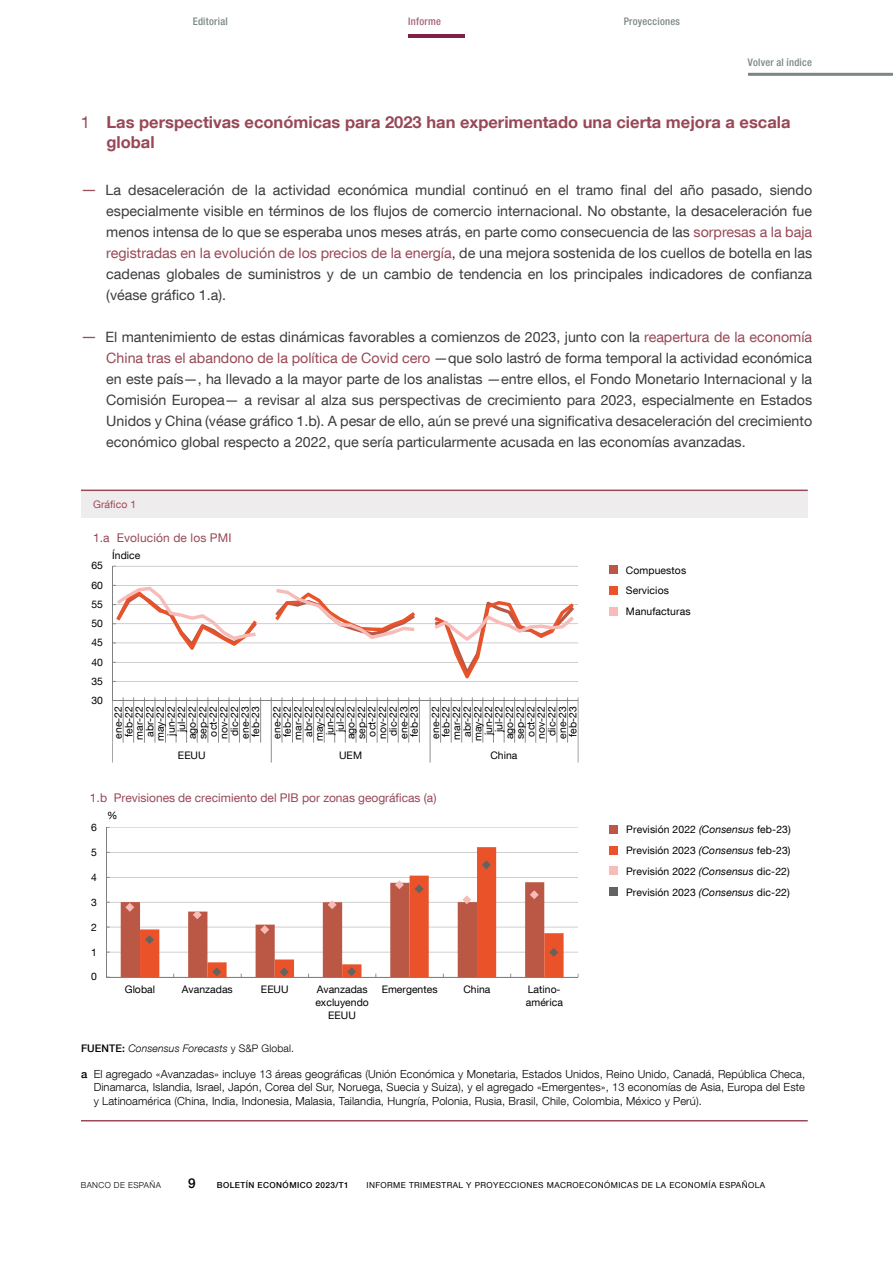
<style>
.page{position:relative;width:893px;height:1263px;background:#fff}
.page>*{position:absolute;margin:0;border:0;box-sizing:border-box;transform-origin:0 0}
.Ladillo_Ficha{font:700 16.5px/19.8px "Bd E Neue Helvetica";color:#984856}
.Texto_ficha_Bullets{font:14.25px/21px "Bd E Neue Helvetica";color:#3c3c3b;text-align:justify}
.t1{font:500 13.5px "Bd E Neue Helvetica";color:#000}
.t2{font:12px "Bd E Neue Helvetica";color:#984856}
.t3{font:300 11.25px/13.4px "Bd E Neue Helvetica";letter-spacing:.01em;color:#000;text-align:justify}
.t4{font:italic 300 10.5px "Bd E Neue Helvetica";letter-spacing:.01em;color:#000}
.t5{font:500 condensed 10.5px "Bd E Neue Helvetica";letter-spacing:.025em;color:#7a8785}
.t6{font:500 condensed 10.5px "Bd E Neue Helvetica";letter-spacing:.025em;color:#a6627e}
.t7{font:10.35px/10.6px "Bd E Neue Helvetica";letter-spacing:.01em;color:#000;text-align:right}
.t8{font:10.35px "Bd E Neue Helvetica";letter-spacing:.01em;color:#984856}
.t9{font:8.25px "Bd E Neue Helvetica";letter-spacing:.05em;color:#000}
.t10{font:500 8.25px "Bd E Neue Helvetica";letter-spacing:.05em;color:#000}
.t11{font:300 8.25px "Bd E Neue Helvetica";letter-spacing:.05em;color:#000}
.s1{font-weight:400}
.s2{font-size:16.5px;color:#9b515d}
.s3{color:#984856}
.s4{font-style:italic}
.s5{font-weight:500;font-style:normal}
.s6{font-style:normal}
.s7{font-weight:500}
</style>
<div class="page">
<hr style="left:408px;top:34px;width:57px;height:4px;background:#801f47">
<hr style="left:748px;top:73px;width:145px;height:3px;background:#7a8785">
<div style="left:81px;top:490px;width:727px;height:28px;background:#efeced"></div>
<hr style="left:81px;top:490px;width:727px;height:1px;background:#984856">
<hr style="left:81px;top:1120px;width:727px;height:1px;background:#984856">
<div style="left:609px;top:887px;width:9px;height:9px;background:#636361"></div>
<div style="left:609px;top:867px;width:9px;height:8px;background:#f7bbb8"></div>
<div style="left:609px;top:846px;width:9px;height:8px;background:#ea5229"></div>
<div style="left:609px;top:825px;width:9px;height:8px;background:#ba5845"></div>
<div style="left:609px;top:607px;width:9px;height:9px;background:#f7bbb8"></div>
<div style="left:609px;top:586px;width:9px;height:9px;background:#ea5229"></div>
<div style="left:609px;top:565px;width:9px;height:9px;background:#ba5845"></div>
<hr style="left:106px;top:952px;width:472px;height:1px;background:#a6a5a5">
<hr style="left:106px;top:927px;width:472px;height:1px;background:#a6a5a5">
<hr style="left:106px;top:902px;width:472px;height:1px;background:#a6a5a5">
<hr style="left:106px;top:877px;width:472px;height:1px;background:#a6a5a5">
<hr style="left:106px;top:852px;width:472px;height:1px;background:#a6a5a5">
<hr style="left:106px;top:827px;width:472px;height:1px;background:#a6a5a5">
<svg style="left:140px;top:847px;width:424px;height:130px"></svg>
<hr style="left:106px;top:827px;width:1px;height:150px;background:#7f8080">
<hr style="left:106px;top:977px;width:472px;height:1px;background:#7f8080">
<svg style="left:482px;top:860px;width:9px;height:9px"></svg>
<svg style="left:121px;top:880px;width:437px;height:97px"></svg>
<hr style="left:113px;top:681px;width:465px;height:1px;background:#a6a5a5">
<hr style="left:113px;top:662px;width:465px;height:1px;background:#a6a5a5">
<hr style="left:113px;top:643px;width:465px;height:1px;background:#a6a5a5">
<hr style="left:113px;top:623px;width:465px;height:1px;background:#a6a5a5">
<hr style="left:113px;top:604px;width:465px;height:1px;background:#a6a5a5">
<hr style="left:113px;top:585px;width:465px;height:1px;background:#a6a5a5">
<hr style="left:113px;top:566px;width:465px;height:1px;background:#a6a5a5">
<hr style="left:112px;top:566px;width:1px;height:135px;background:#7f8080">
<svg style="left:112px;top:697px;width:467px;height:65px"></svg>
<svg style="left:113px;top:585px;width:461px;height:97px"></svg>
<p class="t5" style="left:193px;top:15px;width:37px">Editorial</p>
<p class="t6" style="left:408px;top:15px;width:34px">Informe</p>
<p class="t5" style="left:624px;top:15px;width:58px">Proyecciones</p>
<p class="t5" style="left:748px;top:56px;width:65px">Volver al índice</p>
<h3 class="Ladillo_Ficha" style="left:106px;top:112px;width:686px;text-indent:-26px"><span class="s1">1</span> Las perspectivas económicas para 2023 han experimentado una cierta mejora a escala global</h3>
<p class="Texto_ficha_Bullets" style="left:106px;top:179px;width:707px;text-indent:-26px"><span class="s2">—</span> La desaceleración de la actividad económica mundial continuó en el tramo final del año pasado, siendo especialmente visible en términos de los flujos de comercio internacional. No obstante, la desaceleración fue menos intensa de lo que se esperaba unos meses atrás, en parte como consecuencia de las <span class="s3">sorpresas a la baja registradas en la evolución de los precios de la energía</span>, de una mejora sostenida de los cuellos de botella en las cadenas globales de suministros y de un cambio de tendencia en los principales indicadores de confianza (véase gráfico 1.a).</p>
<p class="Texto_ficha_Bullets" style="left:106px;top:326px;width:707px;text-indent:-26px"><span class="s2">—</span> El mantenimiento de estas dinámicas favorables a comienzos de 2023, junto con la <span class="s3">reapertura de la economía China tras el abandono de la política de Covid cero</span> —que solo lastró de forma temporal la actividad económica en este país—, ha llevado a la mayor parte de los analistas —entre ellos, el Fondo Monetario Internacional y la Comisión Europea— a revisar al alza sus perspectivas de crecimiento para 2023, especialmente en Estados Unidos y China (véase gráfico 1.b). A pesar de ello, aún se prevé una significativa desaceleración del crecimiento económico global respecto a 2022, que sería particularmente acusada en las economías avanzadas.</p>
<p class="t8" style="left:93px;top:497px;width:45px">Gráfico 1</p>
<p class="t2" style="left:93px;top:530px;width:140px">1.a Evolución de los PMI</p>
<p class="t7" style="left:92px;top:560px;width:13px">65</p>
<p class="t7" style="left:92px;top:579px;width:13px">60</p>
<p class="t7" style="left:92px;top:599px;width:13px">55</p>
<p class="t7" style="left:92px;top:618px;width:13px">50</p>
<p class="t7" style="left:92px;top:637px;width:13px">45</p>
<p class="t7" style="left:92px;top:656px;width:13px">40</p>
<p class="t7" style="left:92px;top:676px;width:13px">35</p>
<p class="t7" style="left:92px;top:695px;width:13px">30</p>
<p class="t7" style="left:112px;top:549px;width:29px">Índice</p>
<p class="t7" style="left:113px;top:741px;width:37px;rotate:-90deg">ene-22 feb-22 mar-22 abr-22 may-22 jun-22 jul-22 ago-22 sep-22 oct-22 nov-22 dic-22 ene-23 feb-23</p>
<p class="t7" style="left:271px;top:741px;width:37px;rotate:-90deg">ene-22 feb-22 mar-22 abr-22 may-22 jun-22 jul-22 ago-22 sep-22 oct-22 nov-22 dic-22 ene-23 feb-23</p>
<p class="t7" style="left:430px;top:741px;width:37px;rotate:-90deg">ene-22 feb-22 mar-22 abr-22 may-22 jun-22 jul-22 ago-22 sep-22 oct-22 nov-22 dic-22 ene-23 feb-23</p>
<p class="t7" style="left:178px;top:750px;width:29px">EEUU</p>
<p class="t7" style="left:339px;top:750px;width:24px">UEM</p>
<p class="t7" style="left:490px;top:750px;width:29px">China</p>
<p class="t2" style="left:90px;top:790px;width:348px">1.b Previsiones de crecimiento del PIB por zonas geográficas (a)</p>
<p class="t7" style="left:91px;top:821px;width:7px">6</p>
<p class="t7" style="left:91px;top:846px;width:7px">5</p>
<p class="t7" style="left:91px;top:871px;width:7px">4</p>
<p class="t7" style="left:91px;top:896px;width:7px">3</p>
<p class="t7" style="left:91px;top:921px;width:7px">2</p>
<p class="t7" style="left:91px;top:946px;width:7px">1</p>
<p class="t7" style="left:91px;top:971px;width:7px">0</p>
<p class="t7" style="left:107px;top:810px;width:12px">%</p>
<p class="t7" style="left:125px;top:984px;width:32px">Global</p>
<p class="t7" style="left:182px;top:984px;width:52px">Avanzadas</p>
<p class="t7" style="left:261px;top:984px;width:29px">EEUU</p>
<p class="t7" style="left:315px;top:983px;width:55px;line-height:12.6px;text-align:center">Avanzadas excluyendo<br>EEUU</p>
<p class="t7" style="left:382px;top:984px;width:57px">Emergentes</p>
<p class="t7" style="left:463px;top:984px;width:29px">China</p>
<p class="t7" style="left:526px;top:983px;width:39px;line-height:12.5px;text-align:left">Latino&shy;américa</p>
<p class="t7" style="left:626px;top:564px;width:62px">Compuestos</p>
<p class="t7" style="left:626px;top:585px;width:45px">Servicios</p>
<p class="t7" style="left:626px;top:606px;width:66px">Manufacturas</p>
<p class="t7" style="left:626px;top:823px;width:166px">Previsión 2022 <span class="s4">(Consensus</span> feb-23)</p>
<p class="t7" style="left:626px;top:844px;width:166px">Previsión 2023 <span class="s4">(Consensus</span> feb-23)</p>
<p class="t7" style="left:626px;top:865px;width:165px">Previsión 2022 <span class="s4">(Consensus</span> dic-22)</p>
<p class="t7" style="left:626px;top:886px;width:165px">Previsión 2023 <span class="s4">(Consensus</span> dic-22)</p>
<p class="t4" style="left:81px;top:1042px;width:214px"><span class="s5">FUENTE:</span> Consensus Forecasts <span class="s6">y S&amp;P Global.</span></p>
<p class="t3" style="left:94px;top:1067px;width:713px;text-indent:-13px"><span class="s7">a</span> El agregado «Avanzadas» incluye 13 áreas geográficas (Unión Económica y Monetaria, Estados Unidos, Reino Unido, Canadá, República Checa, Dinamarca, Islandia, Israel, Japón, Corea del Sur, Noruega, Suecia y Suiza), y el agregado «Emergentes», 13 economías de Asia, Europa del Este y Latinoamérica (China, India, Indonesia, Malasia, Tailandia, Hungría, Polonia, Rusia, Brasil, Chile, Colombia, México y Perú).</p>
<p class="t11" style="left:81px;top:1180px;width:82px">BANCO DE ESPAÑA</p>
<p class="t1" style="left:188px;top:1175px;width:9px">9</p>
<p class="t10" style="left:217px;top:1180px;width:133px">BOLETÍN ECONÓMICO 2023/T1</p>
<p class="t9" style="left:366px;top:1180px;width:400px">INFORME TRIMESTRAL Y PROYECCIONES MACROECONÓMICAS DE LA ECONOMÍA ESPAÑOLA</p>
</div>
